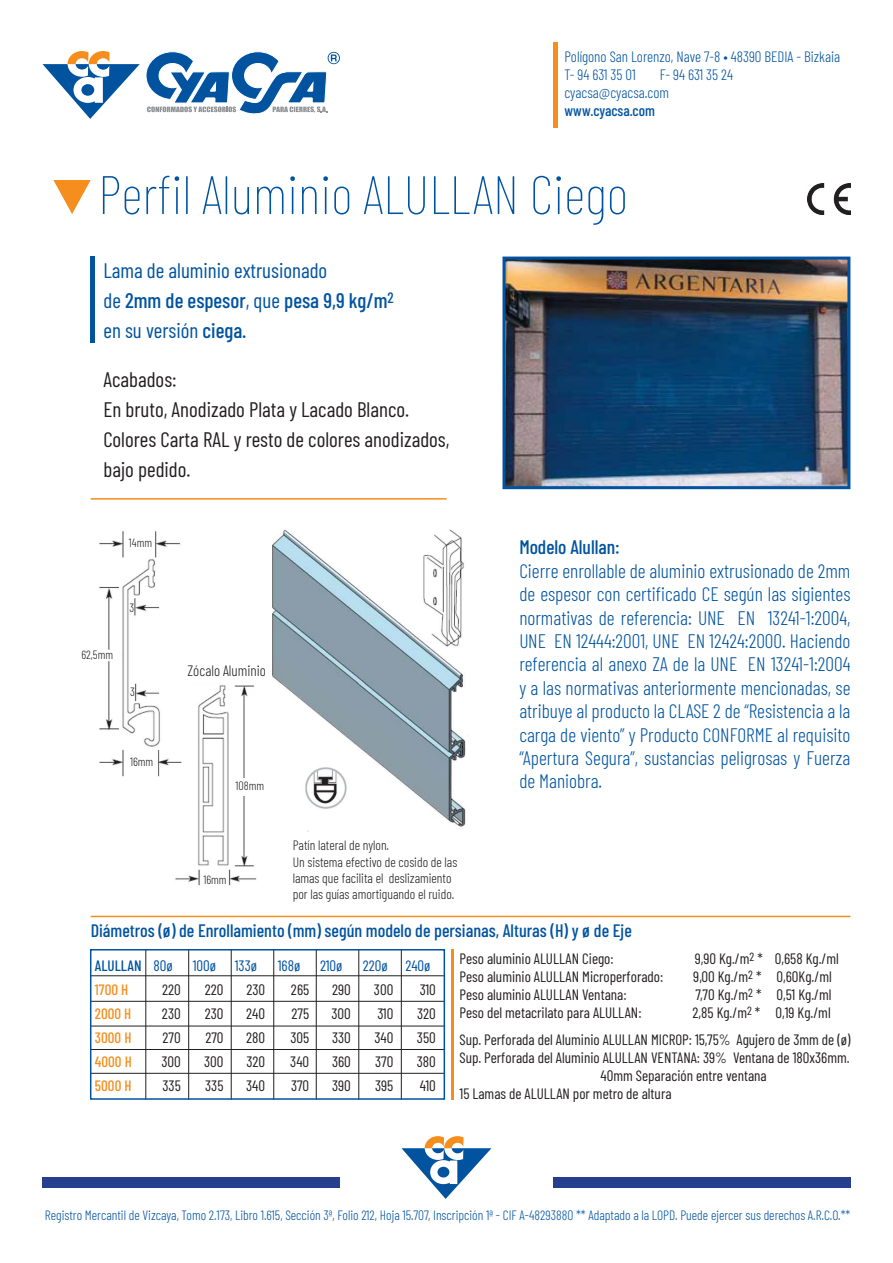
<style>
.page{position:relative;width:893px;height:1263px;background:#fff}
.page>*{position:absolute;margin:0;border:0;box-sizing:border-box;transform-origin:0 0}
.t1{font:100 54px "Barlow Condensed";color:#0153a0}
.t2{font:21px/30px "Barlow Condensed";color:#231f20}
.t3{font:500 21px/30px "Barlow Condensed";color:#0153a0}
.t4{font:21px "Barlow Condensed";color:#0153a0}
.t5{font:300 19.5px/23.4px "Barlow Condensed";color:#0153a0;text-align:justify}
.t6{font:500 19.5px "Barlow Condensed";color:#0153a0}
.t7{font:500 18px "Barlow Condensed";color:#0153a0}
.t8{font:15px "Barlow Condensed";color:#231f20}
.t9{font:300 15px "Barlow Condensed";color:#0153a0}
.t10{font:15px "Barlow Condensed";color:#0153a0}
.t11{font:500 15px "Barlow Condensed";color:#f68e1e}
.t12{font:500 15px "Barlow Condensed";color:#0153a0}
.t13{font:300 15px "Barlow Condensed";color:#231f20}
.t14{font:300 13.5px "Barlow Condensed";color:#0153a0}
.t15{font:300 13.5px/16.2px "Barlow Condensed";color:#231f20}
.t16{font:300 12px "Barlow Condensed";color:#231f20}
.s1{font-weight:400}
</style>
<div class="page">
<img style="left:99px;top:529px;width:367px;height:357px">
<svg style="left:43px;top:51px;width:97px;height:68px"></svg>
<svg style="left:146px;top:52px;width:194px;height:62px"></svg>
<hr style="left:553px;top:43px;width:4px;height:85px;background:#f68e1e">
<svg style="left:401px;top:1136px;width:90px;height:63px"></svg>
<div style="left:43px;top:1177px;width:297px;height:11px;background:#253f8e"></div>
<div style="left:553px;top:1177px;width:297px;height:11px;background:#253f8e"></div>
<hr style="left:91px;top:498px;width:355px;height:2px;background:#f68e1e">
<hr style="left:91px;top:257px;width:4px;height:86px;background:#0153a0">
<hr style="left:91px;top:916px;width:759px;height:1px;background:#f68e1e">
<svg style="left:53px;top:180px;width:38px;height:34px"></svg>
<hr style="left:91px;top:975px;width:354px;height:1px;background:#231f20">
<hr style="left:91px;top:1001px;width:354px;height:1px;background:#231f20">
<hr style="left:91px;top:1026px;width:354px;height:1px;background:#231f20">
<hr style="left:91px;top:1049px;width:354px;height:1px;background:#231f20">
<hr style="left:91px;top:1073px;width:354px;height:1px;background:#231f20">
<hr style="left:146px;top:949px;width:1px;height:151px;background:#231f20">
<hr style="left:231px;top:949px;width:1px;height:151px;background:#231f20">
<hr style="left:273px;top:949px;width:1px;height:151px;background:#231f20">
<hr style="left:316px;top:949px;width:1px;height:151px;background:#231f20">
<hr style="left:359px;top:949px;width:1px;height:151px;background:#231f20">
<hr style="left:401px;top:949px;width:1px;height:151px;background:#231f20">
<hr style="left:188px;top:949px;width:1px;height:151px;background:#231f20">
<div style="left:90px;top:949px;width:355px;height:151px;border:2px solid #0153a0"></div>
<hr style="left:451px;top:949px;width:3px;height:151px;background:#f68e1e">
<img style="left:506px;top:261px;width:340px;height:224px">
<div style="left:502px;top:257px;width:348px;height:232px;border:3px solid #0153a0"></div>
<img style="left:807px;top:184px;width:43px;height:31px">
<p class="t9" style="left:564px;top:46px;width:277px">Polígono San Lorenzo, Nave 7-8 • 48390 BEDIA - Bizkaia</p>
<p class="t9" style="left:564px;top:64px;width:73px">T- 94 631 35 01</p>
<p class="t9" style="left:660px;top:64px;width:75px">F- 94 631 35 24</p>
<p class="t9" style="left:564px;top:82px;width:106px">cyacsa@cyacsa.com</p>
<p class="t12" style="left:564px;top:100px;width:92px">www.cyacsa.com</p>
<p class="t1" style="left:98px;top:156px;width:531px">Perfil Aluminio ALULLAN Ciego</p>
<p class="t4" style="left:103px;top:255px;width:225px">Lama de aluminio extrusionado</p>
<p class="t3" style="left:103px;top:283px;width:292px"><span class="s1">de</span> 2mm de espesor<span class="s1">, que</span> pesa 9,9 kg/m<sup>2 </sup><span class="s1">en su versión</span> ciega.</p>
<p class="t2" style="left:103px;top:363px;width:75px">Acabados:</p>
<p class="t2" style="left:103px;top:393px;width:307px">En bruto, Anodizado Plata y Lacado Blanco.</p>
<p class="t2" style="left:103px;top:423px;width:348px">Colores Carta RAL y resto de colores anodizados, bajo pedido.</p>
<p class="t16" style="left:129px;top:534px;width:25px">14mm</p>
<p class="t16" style="left:81px;top:646px;width:33px">62,5mm</p>
<p class="t16" style="left:130px;top:599px;width:6px">3</p>
<p class="t16" style="left:130px;top:683px;width:6px">3</p>
<p class="t16" style="left:130px;top:753px;width:25px">16mm</p>
<p class="t13" style="left:187px;top:660px;width:80px">Zócalo Aluminio</p>
<p class="t16" style="left:235px;top:777px;width:30px">108mm</p>
<p class="t16" style="left:203px;top:871px;width:25px">16mm</p>
<p class="t15" style="left:293px;top:836px;width:98px">Patín lateral de nylon.</p>
<p class="t15" style="left:293px;top:852px;width:166px">Un sistema efectivo de cosido de las lamas que facilita el deslizamiento</p>
<p class="t15" style="left:293px;top:885px;width:163px">por las guías amortiguando el ruido.</p>
<p class="t6" style="left:519px;top:533px;width:102px">Modelo Alullan:</p>
<p class="t5" style="left:519px;top:558px;width:333px">Cierre enrollable de aluminio extrusionado de 2mm de espesor con certificado CE según las sigientes normativas de referencia: UNE EN 13241-1:2004, UNE EN 12444:2001, UNE EN 12424:2000. Haciendo referencia al anexo ZA de la UNE EN 13241-1:2004 y a las normativas anteriormente mencionadas, se atribuye al producto la CLASE 2 de “Resistencia a la carga de viento” y Producto CONFORME al requisito “Apertura Segura”, sustancias peligrosas y Fuerza de Maniobra.</p>
<p class="t7" style="left:91px;top:918px;width:543px">Diámetros (ø) de Enrollamiento (mm) según modelo de persianas, Alturas (H) y ø de Eje</p>
<p class="t12" style="left:95px;top:955px;width:48px">ALULLAN</p>
<p class="t11" style="left:95px;top:979px;width:35px">1700 H</p>
<p class="t11" style="left:95px;top:1003px;width:38px">2000 H</p>
<p class="t11" style="left:95px;top:1027px;width:38px">3000 H</p>
<p class="t11" style="left:95px;top:1051px;width:38px">4000 H</p>
<p class="t11" style="left:95px;top:1075px;width:38px">5000 H</p>
<p class="t10" style="left:153px;top:955px;width:21px">80ø</p>
<p class="t8" style="left:162px;top:979px;width:20px">220</p>
<p class="t8" style="left:162px;top:1003px;width:20px">230</p>
<p class="t8" style="left:163px;top:1027px;width:20px">270</p>
<p class="t8" style="left:161px;top:1051px;width:21px">300</p>
<p class="t8" style="left:162px;top:1075px;width:20px">335</p>
<p class="t10" style="left:193px;top:955px;width:25px">100ø</p>
<p class="t8" style="left:205px;top:979px;width:20px">220</p>
<p class="t8" style="left:205px;top:1003px;width:20px">230</p>
<p class="t8" style="left:205px;top:1027px;width:20px">270</p>
<p class="t8" style="left:204px;top:1051px;width:21px">300</p>
<p class="t8" style="left:205px;top:1075px;width:20px">335</p>
<p class="t10" style="left:235px;top:955px;width:24px">133ø</p>
<p class="t8" style="left:246px;top:979px;width:20px">230</p>
<p class="t8" style="left:246px;top:1003px;width:20px">240</p>
<p class="t8" style="left:246px;top:1027px;width:21px">280</p>
<p class="t8" style="left:246px;top:1051px;width:20px">320</p>
<p class="t8" style="left:246px;top:1075px;width:21px">340</p>
<p class="t10" style="left:278px;top:955px;width:24px">168ø</p>
<p class="t8" style="left:291px;top:979px;width:20px">265</p>
<p class="t8" style="left:292px;top:1003px;width:19px">275</p>
<p class="t8" style="left:290px;top:1027px;width:20px">305</p>
<p class="t8" style="left:290px;top:1051px;width:21px">340</p>
<p class="t8" style="left:291px;top:1075px;width:20px">370</p>
<p class="t10" style="left:320px;top:955px;width:24px">210ø</p>
<p class="t8" style="left:332px;top:979px;width:20px">290</p>
<p class="t8" style="left:331px;top:1003px;width:21px">300</p>
<p class="t8" style="left:332px;top:1027px;width:20px">330</p>
<p class="t8" style="left:332px;top:1051px;width:20px">360</p>
<p class="t8" style="left:332px;top:1075px;width:20px">390</p>
<p class="t10" style="left:363px;top:955px;width:27px">220ø</p>
<p class="t8" style="left:374px;top:979px;width:21px">300</p>
<p class="t8" style="left:377px;top:1003px;width:18px">310</p>
<p class="t8" style="left:374px;top:1027px;width:21px">340</p>
<p class="t8" style="left:375px;top:1051px;width:20px">370</p>
<p class="t8" style="left:375px;top:1075px;width:20px">395</p>
<p class="t10" style="left:405px;top:955px;width:27px">240ø</p>
<p class="t8" style="left:420px;top:979px;width:18px">310</p>
<p class="t8" style="left:417px;top:1003px;width:20px">320</p>
<p class="t8" style="left:417px;top:1027px;width:20px">350</p>
<p class="t8" style="left:417px;top:1051px;width:21px">380</p>
<p class="t8" style="left:420px;top:1075px;width:18px">410</p>
<p class="t8" style="left:459px;top:948px;width:156px">Peso aluminio ALULLAN Ciego:</p>
<p class="t8" style="left:695px;top:948px;width:146px">9,90 Kg./m<sup>2</sup> * 0,658 Kg./ml</p>
<p class="t8" style="left:459px;top:966px;width:205px">Peso aluminio ALULLAN Microperforado:</p>
<p class="t8" style="left:693px;top:966px;width:140px">9,00 Kg./m<sup>2</sup> * 0,60Kg./ml</p>
<p class="t8" style="left:459px;top:984px;width:169px">Peso aluminio ALULLAN Ventana:</p>
<p class="t8" style="left:696px;top:984px;width:137px">7,70 Kg./m<sup>2</sup> * 0,51 Kg./ml</p>
<p class="t8" style="left:459px;top:1002px;width:183px">Peso del metacrilato para ALULLAN:</p>
<p class="t8" style="left:692px;top:1002px;width:140px">2,85 Kg./m<sup>2</sup> * 0,19 Kg./ml</p>
<p class="t8" style="left:459px;top:1029px;width:392px">Sup. Perforada del Aluminio ALULLAN MICROP: 15,75% Agujero de 3mm de (ø)</p>
<p class="t8" style="left:459px;top:1047px;width:391px">Sup. Perforada del Aluminio ALULLAN VENTANA: 39% Ventana de 180x36mm.</p>
<p class="t8" style="left:600px;top:1065px;width:168px">40mm Separación entre ventana</p>
<p class="t8" style="left:459px;top:1083px;width:213px">15 Lamas de ALULLAN por metro de altura</p>
<p class="t14" style="left:45px;top:1206px;width:807px">Registro Mercantil de Vizcaya, Tomo 2.173, Libro 1.615, Sección 3ª, Folio 212, Hoja 15.707, Inscripción 1ª - CIF A-48293880 ** Adaptado a la LOPD. Puede ejercer sus derechos A.R.C.O.**</p>
</div>
